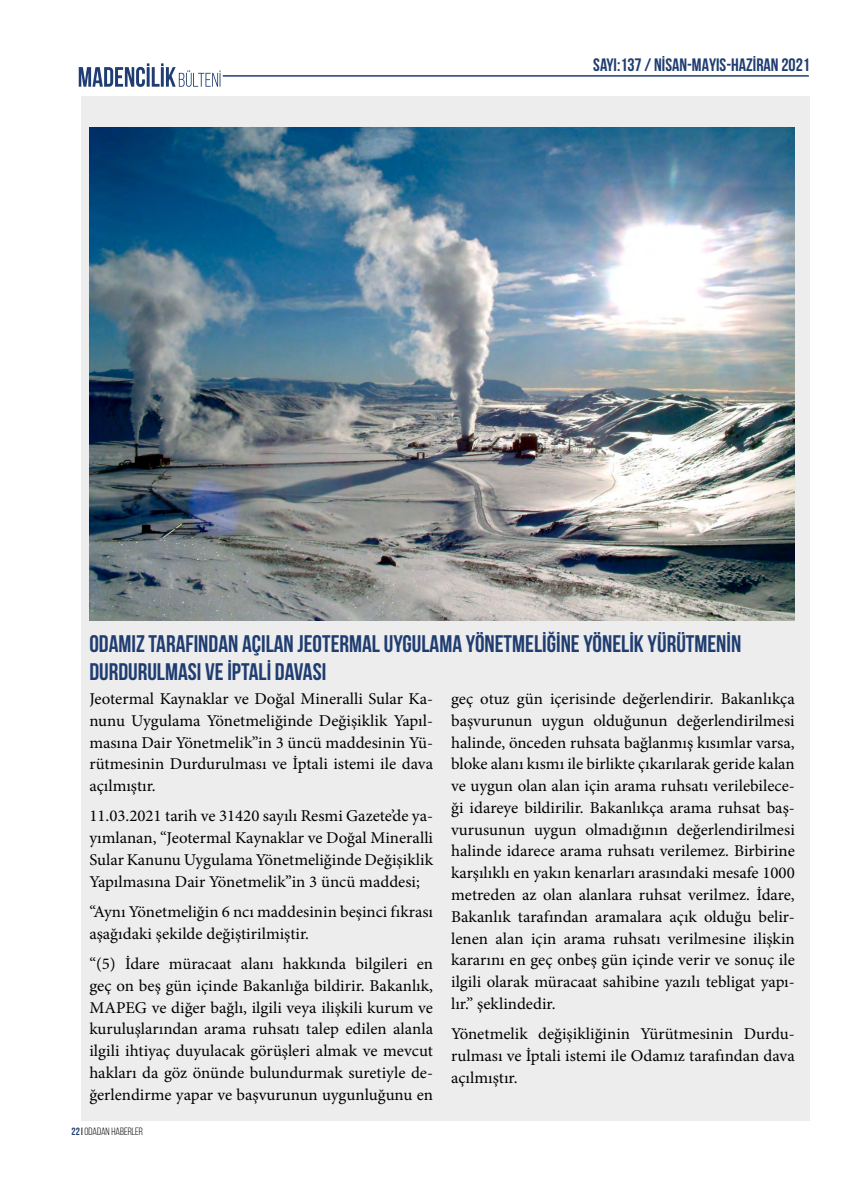
<style>
.page{position:relative;width:864px;height:1195px;background:#fff}
.page>*{position:absolute;margin:0;border:0;box-sizing:border-box;transform-origin:0 0}
.t1{font:700 24px/28.8px "Bebas Neue";color:#1f3d71}
.t2{font:700 18px "Bebas Neue";color:#1f3d71}
.t3{font:16.5px/21.8px "Minion Pro";color:#000;text-align:justify}
.t4{font:10.5px "Bebas Neue";color:#000}
.s1{font-weight:700;color:#1f3d71}
.s2{font-style:inherit}
</style>
<div class="page">
<svg style="left:79px;top:63px;width:141px;height:24px"></svg>
<hr style="left:223px;top:75px;width:585px;height:2px;background:#1f3d71">
<div style="left:81px;top:96px;width:728px;height:1025px;background:#ededed"></div>
<img style="left:89px;top:128px;width:705px;height:493px">
<p class="t2" style="left:593px;top:54px;width:218px">sayı:137 / NİSAN-MAYIS-HAZİRAN 2021</p>
<h1 class="t1" style="left:89px;top:629px;width:653px">ODAMIZ TARAFINDAN AÇILAN JEOTERMAL UYGULAMA YÖNETMELİĞİNE YÖNELİK YÜRÜTMENİN<br>DURDURULMASI VE İPTALİ DAVASI</h1>
<p class="t3" style="left:89px;top:688px;width:345px">Jeotermal Kaynaklar ve Doğal Mineralli Sular Ka&shy;nunu Uygulama Yönetmeliğinde Değişiklik Yapıl&shy;masına Dair Yönetmelik”in 3 üncü maddesinin Yü&shy;rütmesinin Durdurulması ve İptali istemi ile dava açılmıştır.</p>
<p class="t3" style="left:89px;top:805px;width:345px">11.03.2021 tarih ve 31420 sayılı Resmi Gazete’de ya&shy;yımlanan, “Jeotermal Kaynaklar ve Doğal Mineralli Sular Kanunu Uygulama Yönetmeliğinde Değişiklik Yapılmasına Dair Yönetmelik”in 3 üncü maddesi;</p>
<p class="t3" style="left:89px;top:901px;width:345px">“Aynı Yönetmeliğin 6 ncı maddesinin beşinci fıkrası aşağıdaki şekilde değiştirilmiştir.</p>
<p class="t3" style="left:89px;top:953px;width:345px">“(5) İdare müracaat alanı hakkında bilgileri en geç on beş gün içinde Bakanlığa bildirir. Bakanlık, MAPEG ve diğer bağlı, ilgili veya ilişkili kurum ve kuruluşlarından arama ruhsatı talep edilen alanla ilgili ihtiyaç duyulacak görüşleri almak ve mevcut hakları da göz önünde bulundurmak suretiyle de&shy;ğerlendirme yapar ve başvurunun uygunluğunu en</p>
<p class="t3" style="left:451px;top:688px;width:345px">geç otuz gün içerisinde değerlendirir. Bakanlıkça başvurunun uygun olduğunun değerlendirilmesi halinde, önceden ruhsata bağlanmış kısımlar varsa, bloke alanı kısmı ile birlikte çıkarılarak geride kalan ve uygun olan alan için arama ruhsatı verilebilece&shy;ği idareye bildirilir. Bakanlıkça arama ruhsat baş&shy;vurusunun uygun olmadığının değerlendirilmesi halinde idarece arama ruhsatı verilemez. Birbirine karşılıklı en yakın kenarları arasındaki mesafe 1000 metreden az olan alanlara ruhsat verilmez. İdare, Bakanlık tarafından aramalara açık olduğu belir&shy;lenen alan için arama ruhsatı verilmesine ilişkin kararını en geç onbeş gün içinde verir ve sonuç ile ilgili olarak müracaat sahibine yazılı tebligat yapı&shy;lır.” şeklindedir.</p>
<p class="t3" style="left:451px;top:1023px;width:345px">Yönetmelik değişikliğinin Yürütmesinin Durdu&shy;rulması ve İptali istemi ile Odamız tarafından dava açılmıştır.</p>
<p class="t4" style="left:72px;top:1126px;width:73px"><span class="s1">22</span><span class="s2">I</span> ODADAN HABERLER</p>
</div>
